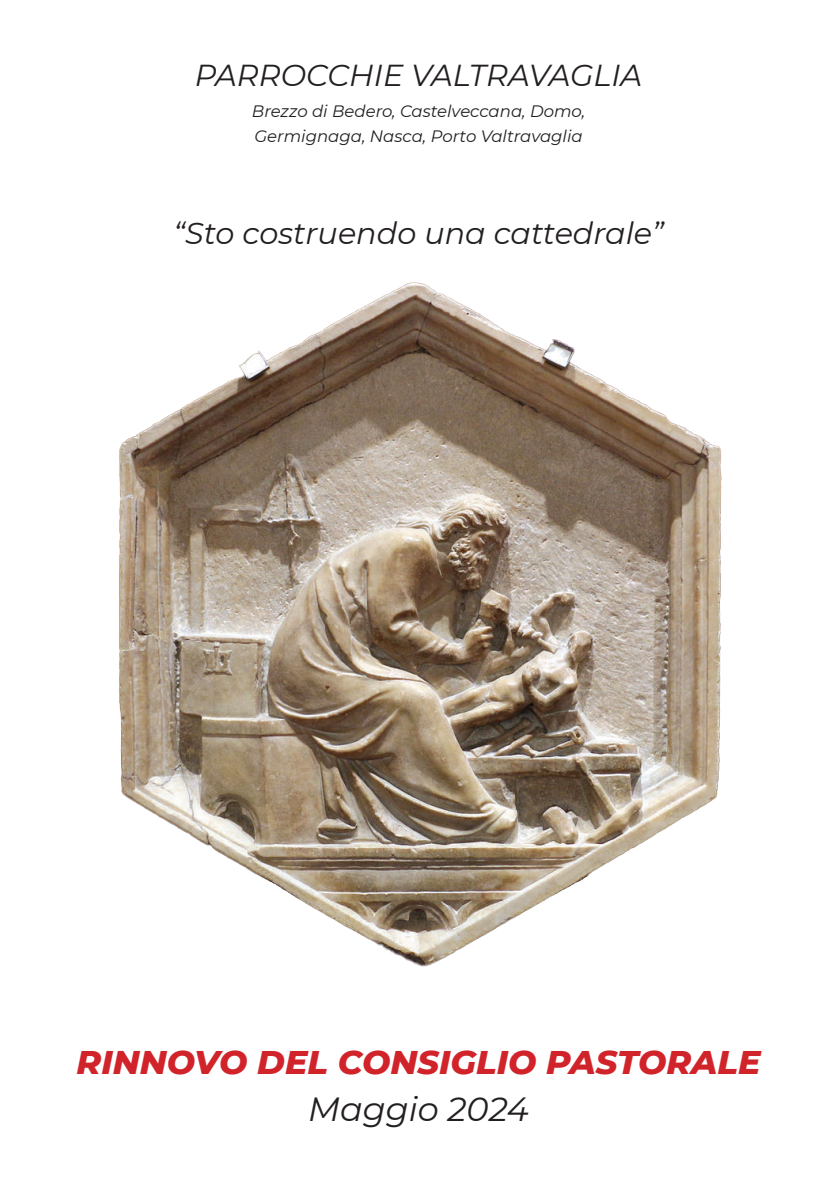
<style>
.page{position:relative;width:840px;height:1191px;background:#fff}
.page>*{position:absolute;margin:0;border:0;box-sizing:border-box;transform-origin:0 0}
.t1{font:italic 800 33.4px "Montserrat";color:#d1232a}
.t2{font:italic 33.4px "Montserrat";color:#231f20}
.t3{font:italic 30.2px "Montserrat";color:#231f20}
.t4{font:italic 16.6px "Montserrat";color:#231f20}
</style>
<div class="page">
<img style="left:119px;top:282px;width:603px;height:685px">
<p class="t3" style="left:195px;top:54px;width:449px">PARROCCHIE VALTRAVAGLIA</p>
<p class="t4" style="left:252px;top:99px;width:335px">Brezzo di Bedero, Castelveccana, Domo,</p>
<p class="t4" style="left:254px;top:125px;width:329px">Germignaga, Nasca, Porto Valtravaglia</p>
<p class="t3" style="left:173px;top:212px;width:491px">“Sto costruendo una cattedrale”</p>
<p class="t1" style="left:76px;top:1038px;width:685px">RINNOVO DEL CONSIGLIO PASTORALE</p>
<p class="t2" style="left:308px;top:1086px;width:222px">Maggio 2024</p>
</div>
